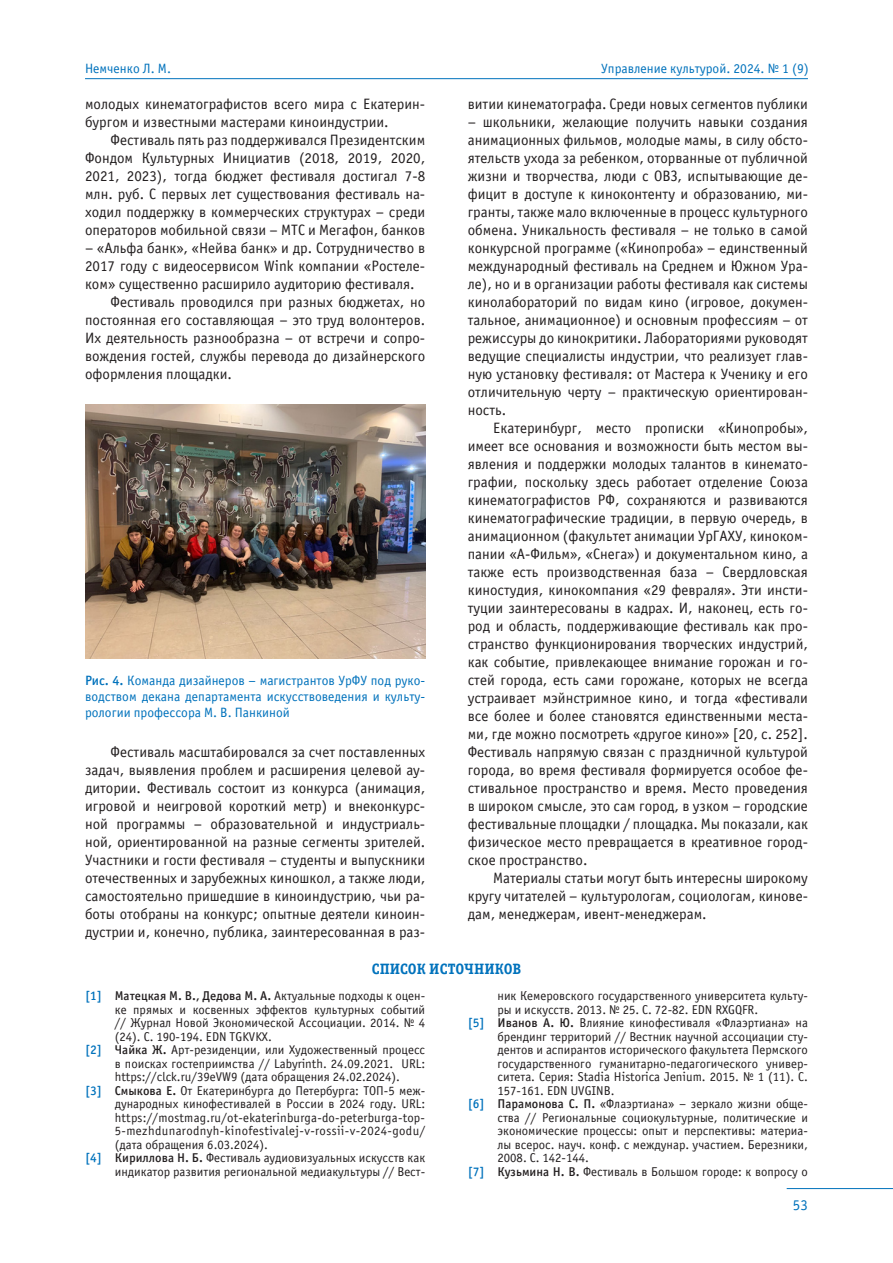
<style>
.page{position:relative;width:893px;height:1263px;background:#fff}
.page>*{position:absolute;margin:0;border:0;box-sizing:border-box;transform-origin:0 0}
.t1{font:15px/18px "ITC Officina Sans";color:#231f20;text-align:justify}
.t2{font:700 15px "ITC Officina Serif";color:#0072bc}
.t3{font:15px "ITC Officina Sans";color:#0072bc}
.t4{font:13.5px/16.2px "ITC Officina Sans";color:#0072bc;text-align:justify}
.t5{font:12.75px "ITC Officina Sans";color:#231f20}
.t6{font:12.75px "ITC Officina Sans";letter-spacing:.03em;color:#231f20}
.t7{font:500 12.75px "ITC Officina Sans";color:#231f20}
.s1{font-weight:500}
.s2{color:#0072bc}
.s3{font-weight:400}
.s4{font-weight:500;color:#0072bc}
</style>
<div class="page">
<hr style="left:787px;top:1188px;width:106px;height:1px;background:#0072bc">
<hr style="left:85px;top:78px;width:723px;height:1px;background:#0072bc">
<img style="left:85px;top:405px;width:340px;height:253px">
<p class="t4" style="left:85px;top:60px;width:87px">Немченко Л. М.</p>
<p class="t1" style="left:85px;top:94px;width:342px">молодых кинематографистов всего мира с Екатерин&shy;бургом и известными мастерами киноиндустрии.</p>
<p class="t1" style="left:85px;top:130px;width:342px;text-indent:26px">Фестиваль пять раз поддерживался Президентским Фондом Культурных Инициатив (2018, 2019, 2020, 2021, 2023), тогда бюджет фестиваля достигал 7-8 млн. руб. С первых лет существования фестиваль на&shy;ходил поддержку в коммерческих структурах – среди операторов мобильной связи – МТС и Мегафон, банков</p>
<p class="t1" style="left:85px;top:238px;width:342px">– «Альфа банк», «Нейва банк» и др. Сотрудничество в</p>
<p class="t1" style="left:85px;top:256px;width:342px">2017 году с видеосервисом Wink компании «Ростеле-</p>
<p class="t1" style="left:85px;top:274px;width:331px">ком» существенно расширило аудиторию фестиваля.</p>
<p class="t1" style="left:111px;top:292px;width:316px">Фестиваль проводился при разных бюджетах, но</p>
<p class="t1" style="left:85px;top:310px;width:342px">постоянная его составляющая – это труд волонтеров.</p>
<p class="t1" style="left:85px;top:328px;width:342px">Их деятельность разнообразна – от встречи и сопро-</p>
<p class="t1" style="left:85px;top:346px;width:342px">вождения гостей, службы перевода до дизайнерского</p>
<p class="t1" style="left:85px;top:364px;width:149px">оформления площадки.</p>
<p class="t4" style="left:85px;top:672px;width:342px"><span class="s1">Рис. 4.</span> Команда дизайнеров – магистрантов УрФУ под руко&shy;водством декана департамента искусствоведения и культу&shy;рологии профессора М. В. Панкиной</p>
<p class="t1" style="left:85px;top:742px;width:342px;text-indent:26px">Фестиваль масштабировался за счет поставленных задач, выявления проблем и расширения целевой ау&shy;дитории. Фестиваль состоит из конкурса (анимация, игровой и неигровой короткий метр) и внеконкурс&shy;ной программы – образовательной и индустриаль&shy;ной, ориентированной на разные сегменты зрителей.<br>Участники и гости фестиваля – студенты и выпускники отечественных и зарубежных киношкол, а также люди, самостоятельно пришедшие в киноиндустрию, чьи ра&shy;боты отобраны на конкурс; опытные деятели киноин&shy;дустрии и, конечно, публика, заинтересованная в раз-</p>
<p class="t4" style="left:601px;top:60px;width:209px">Управление культурой. 2024. № 1 (9)</p>
<p class="t1" style="left:468px;top:94px;width:342px">витии кинематографа. Среди новых сегментов публики</p>
<p class="t1" style="left:468px;top:112px;width:342px">– школьники, желающие получить навыки создания анимационных фильмов, молодые мамы, в силу обсто&shy;ятельств ухода за ребенком, оторванные от публичной жизни и творчества, люди с ОВЗ, испытывающие де&shy;фицит в доступе к киноконтенту и образованию, ми&shy;гранты, также мало включенные в процесс культурного обмена. Уникальность фестиваля – не только в самой конкурсной программе («Кинопроба» – единственный международный фестиваль на Среднем и Южном Ура&shy;ле), но и в организации работы фестиваля как системы кинолабораторий по видам кино (игровое, докумен&shy;тальное, анимационное) и основным профессиям – от режиссуры до кинокритики. Лабораториями руководят ведущие специалисты индустрии, что реализует глав&shy;ную установку фестиваля: от Мастера к Ученику и его отличительную черту – практическую ориентирован&shy;ность.</p>
<p class="t1" style="left:468px;top:418px;width:342px;text-indent:26px">Екатеринбург, место прописки «Кинопробы», имеет все основания и возможности быть местом вы&shy;явления и поддержки молодых талантов в кинемато&shy;графии, поскольку здесь работает отделение Союза кинематографистов РФ, сохраняются и развиваются кинематографические традиции, в первую очередь, в анимационном (факультет анимации УрГАХУ, киноком&shy;пании «А-Фильм», «Снега») и документальном кино, а также есть производственная база – Свердловская киностудия, кинокомпания «29 февраля». Эти инсти&shy;туции заинтересованы в кадрах. И, наконец, есть го&shy;род и область, поддерживающие фестиваль как про&shy;странство функционирования творческих индустрий, как событие, привлекающее внимание горожан и го&shy;стей города, есть сами горожане, которых не всегда устраивает мэйнстримное кино, и тогда «фестивали все более и более становятся единственными места&shy;ми, где можно посмотреть «другое кино»» [20, с. 252].<br>Фестиваль напрямую связан с праздничной культурой города, во время фестиваля формируется особое фе&shy;стивальное пространство и время. Место проведения в широком смысле, это сам город, в узком – городские фестивальные площадки / площадка. Мы показали, как физическое место превращается в креативное город&shy;ское пространство.</p>
<p class="t1" style="left:468px;top:868px;width:342px;text-indent:26px">Материалы статьи могут быть интересны широкому кругу читателей – культурологам, социологам, кинове&shy;дам, менеджерам, ивент-менеджерам.</p>
<p class="t2" style="left:372px;top:959px;width:151px">СПИСОК ИСТОЧНИКОВ</p>
<p class="t7" style="left:85px;top:987px;width:342px"><span class="s2">[1]</span> Матецкая М. В., Дедова М. А. <span class="s3">Актуальные подходы к оцен-</span></p>
<p class="t5" style="left:115px;top:1001px;width:312px">ке прямых и косвенных эффектов культурных событий</p>
<p class="t5" style="left:115px;top:1015px;width:312px">// Журнал Новой Экономической Ассоциации. 2014. № 4</p>
<p class="t5" style="left:115px;top:1028px;width:159px">(24). С. 190-194. EDN TGKVKX.</p>
<p class="t5" style="left:85px;top:1042px;width:342px"><span class="s4">[2]</span> <span class="s1">Чайка Ж.</span> Арт-резиденции, или Художественный процесс</p>
<p class="t5" style="left:115px;top:1055px;width:312px">в поисках гостеприимства // Labyrinth. 24.09.2021. URL:</p>
<p class="t5" style="left:115px;top:1069px;width:287px">https://clck.ru/39eVW9 (дата обращения 24.02.2024).</p>
<p class="t5" style="left:85px;top:1082px;width:342px"><span class="s4">[3]</span> <span class="s1">Смыкова Е.</span> От Екатеринбурга до Петербурга: ТОП-5 меж-</p>
<p class="t5" style="left:115px;top:1096px;width:312px">дународных кинофестивалей в России в 2024 году. URL:</p>
<p class="t5" style="left:115px;top:1109px;width:312px">https://mostmag.ru/ot-ekaterinburga-do-peterburga-top-</p>
<p class="t6" style="left:115px;top:1123px;width:312px">5-mezhdunarodnyh-kinofestivalej-v-rossii-v-2024-godu/</p>
<p class="t5" style="left:115px;top:1136px;width:155px">(дата обращения 6.03.2024).</p>
<p class="t5" style="left:85px;top:1150px;width:342px"><span class="s4">[4]</span> <span class="s1">Кириллова Н. Б.</span> Фестиваль аудиовизуальных искусств как</p>
<p class="t5" style="left:115px;top:1163px;width:312px">индикатор развития региональной медиакультуры // Вест-</p>
<p class="t5" style="left:497px;top:987px;width:312px">ник Кемеровского государственного университета культу-</p>
<p class="t5" style="left:497px;top:1001px;width:262px">ры и искусств. 2013. № 25. С. 72-82. EDN RXGQFR.</p>
<p class="t5" style="left:468px;top:1014px;width:342px"><span class="s4">[5]</span> <span class="s1">Иванов А. Ю.</span> Влияние кинофестиваля «Флаэртиана» на</p>
<p class="t5" style="left:497px;top:1028px;width:312px">брендинг территорий // Вестник научной ассоциации сту-</p>
<p class="t5" style="left:497px;top:1041px;width:312px">дентов и аспирантов исторического факультета Пермского</p>
<p class="t5" style="left:497px;top:1055px;width:312px">государственного гуманитарно-педагогического универ-</p>
<p class="t5" style="left:497px;top:1068px;width:312px">ситета. Серия: Stadia Historica Jenium. 2015. № 1 (11). С.</p>
<p class="t5" style="left:497px;top:1082px;width:119px">157-161. EDN UVGINB.</p>
<p class="t5" style="left:468px;top:1095px;width:342px"><span class="s4">[6]</span> <span class="s1">Парамонова С. П.</span> «Флаэртиана» – зеркало жизни обще-</p>
<p class="t5" style="left:497px;top:1109px;width:312px">ства // Региональные социокультурные, политические и</p>
<p class="t5" style="left:497px;top:1122px;width:312px">экономические процессы: опыт и перспективы: материа-</p>
<p class="t5" style="left:497px;top:1136px;width:312px">лы всерос. науч. конф. с междунар. участием. Березники,</p>
<p class="t5" style="left:497px;top:1149px;width:93px">2008. С. 142-144.</p>
<p class="t5" style="left:468px;top:1163px;width:342px"><span class="s4">[7]</span> <span class="s1">Кузьмина Н. В.</span> Фестиваль в Большом городе: к вопросу о</p>
<p class="t3" style="left:793px;top:1194px;width:16px">53</p>
</div>
